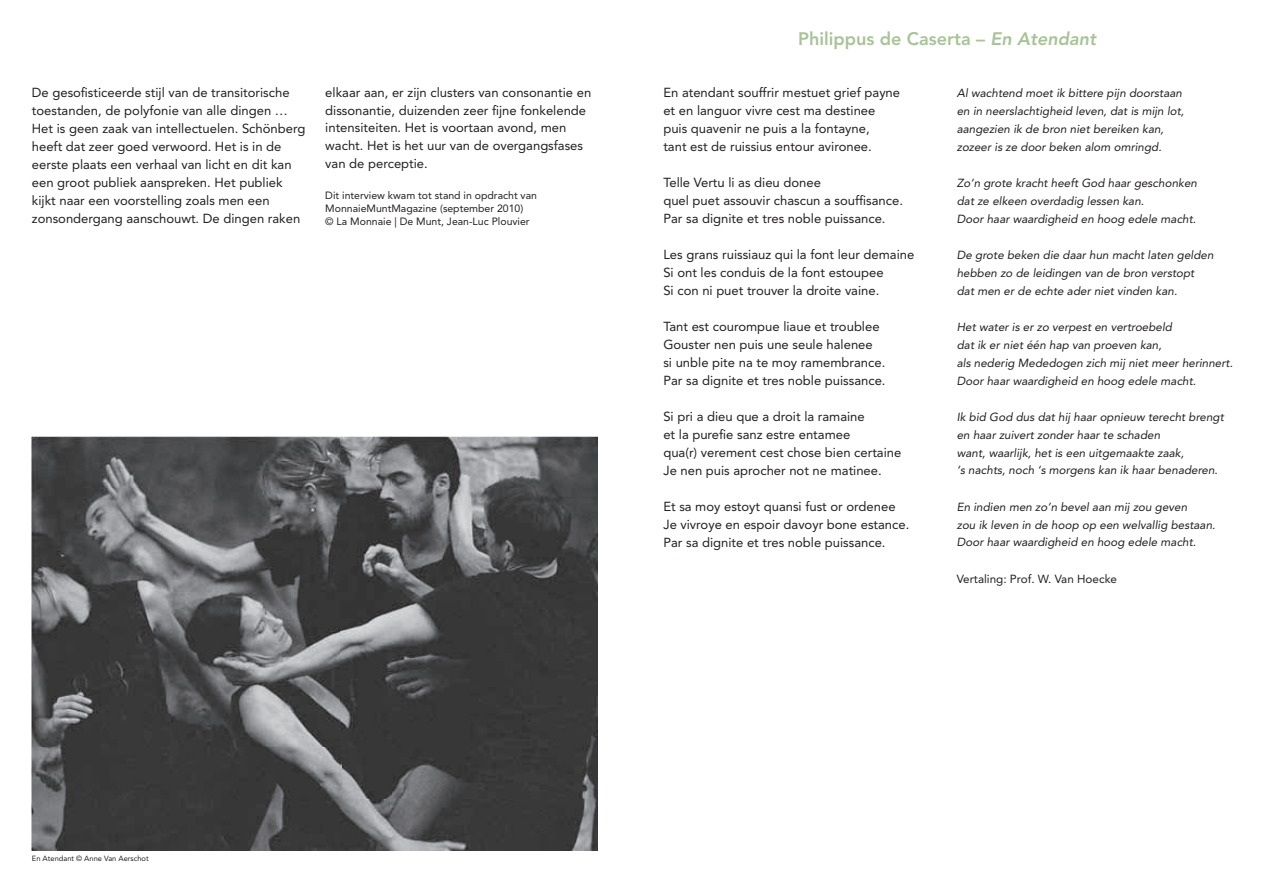
<style>
.page{position:relative;width:1263px;height:893px;background:#fff}
.page>*{position:absolute;margin:0;border:0;box-sizing:border-box;transform-origin:0 0}
.t1{font:800 18px "Avenir LT";color:#a9c399}
.t2{font:13.05px/18px "Avenir LT";color:#231f20}
.t3{font:italic 11.7px/18px "Avenir LT";color:#231f20}
.t4{font:11.7px "Avenir LT";color:#231f20}
.t5{font:10.5px/12.8px "Avenir LT";color:#231f20}
.t6{font:7.5px "Avenir LT";color:#231f20}
.s1{font-style:italic}
</style>
<div class="page">
<img style="left:32px;top:437px;width:566px;height:414px">
<p class="t2" style="left:32px;top:83px;width:275px">De gesofisticeerde stijl van de transitorische toestanden, de polyfonie van alle dingen … Het is geen zaak van intellectuelen. Schönberg heeft dat zeer goed verwoord. Het is in de eerste plaats een verhaal van licht en dit kan een groot publiek aanspreken. Het publiek kijkt naar een voorstelling zoals men een zonsondergang aanschouwt. De dingen raken</p>
<p class="t2" style="left:325px;top:83px;width:267px">elkaar aan, er zijn clusters van consonantie en dissonantie, duizenden zeer fijne fonkelende intensiteiten. Het is voortaan avond, men wacht. Het is het uur van de overgangsfases van de perceptie.</p>
<p class="t5" style="left:325px;top:189px;width:213px">Dit interview kwam tot stand in opdracht van<br>MonnaieMuntMagazine (september 2010)<br>© La Monnaie | De Munt, Jean-Luc Plouvier</p>
<h1 class="t1" style="left:798px;top:28px;width:300px">Philippus de Caserta – <span class="s1">En Atendant</span></h1>
<p class="t2" style="left:663px;top:83px;width:238px">En atendant souffrir mestuet grief payne et en languor vivre cest ma destinee puis quavenir ne puis a la fontayne,<br>tant est de ruissius entour avironee.</p>
<p class="t2" style="left:663px;top:173px;width:241px">Telle Vertu li as dieu donee<br>quel puet assouvir chascun a souffisance.<br>Par sa dignite et tres noble puissance.</p>
<p class="t2" style="left:663px;top:245px;width:252px">Les grans ruissiauz qui la font leur demaine<br>Si ont les conduis de la font estoupee<br>Si con ni puet trouver la droite vaine.</p>
<p class="t2" style="left:663px;top:317px;width:224px">Tant est courompue liaue et troublee Gouster nen puis une seule halenee<br>si unble pite na te moy ramembrance.<br>Par sa dignite et tres noble puissance.</p>
<p class="t2" style="left:663px;top:407px;width:239px">Si pri a dieu que a droit la ramaine<br>et la purefie sanz estre entamee<br>qua(r) verement cest chose bien certaine Je nen puis aprocher not ne matinee.</p>
<p class="t2" style="left:663px;top:497px;width:247px">Et sa moy estoyt quansi fust or ordenee<br>Je vivroye en espoir davoyr bone estance.<br>Par sa dignite et tres noble puissance.</p>
<p class="t3" style="left:957px;top:84px;width:229px">Al wachtend moet ik bittere pijn doorstaan en in neerslachtigheid leven, dat is mijn lot, aangezien ik de bron niet bereiken kan, zozeer is ze door beken alom omringd.</p>
<p class="t3" style="left:957px;top:174px;width:242px">Zo’n grote kracht heeft God haar geschonken dat ze elkeen overdadig lessen kan.<br>Door haar waardigheid en hoog edele macht.</p>
<p class="t3" style="left:957px;top:246px;width:258px">De grote beken die daar hun macht laten gelden hebben zo de leidingen van de bron verstopt dat men er de echte ader niet vinden kan.</p>
<p class="t3" style="left:957px;top:318px;width:278px">Het water is er zo verpest en vertroebeld<br>dat ik er niet één hap van proeven kan,<br>als nederig Mededogen zich mij niet meer herinnert.<br>Door haar waardigheid en hoog edele macht.</p>
<p class="t3" style="left:957px;top:408px;width:269px">Ik bid God dus dat hij haar opnieuw terecht brengt en haar zuivert zonder haar te schaden<br>want, waarlijk, het is een uitgemaakte zaak,<br>‘s nachts, noch ‘s morgens kan ik haar benaderen.</p>
<p class="t3" style="left:957px;top:497px;width:260px">En indien men zo’n bevel aan mij zou geven<br>zou ik leven in de hoop op een welvallig bestaan.<br>Door haar waardigheid en hoog edele macht.</p>
<p class="t4" style="left:957px;top:572px;width:162px">Vertaling: Prof. W. Van Hoecke</p>
<p class="t6" style="left:32px;top:854px;width:118px">En Atendant © Anne Van Aerschot</p>
</div>
